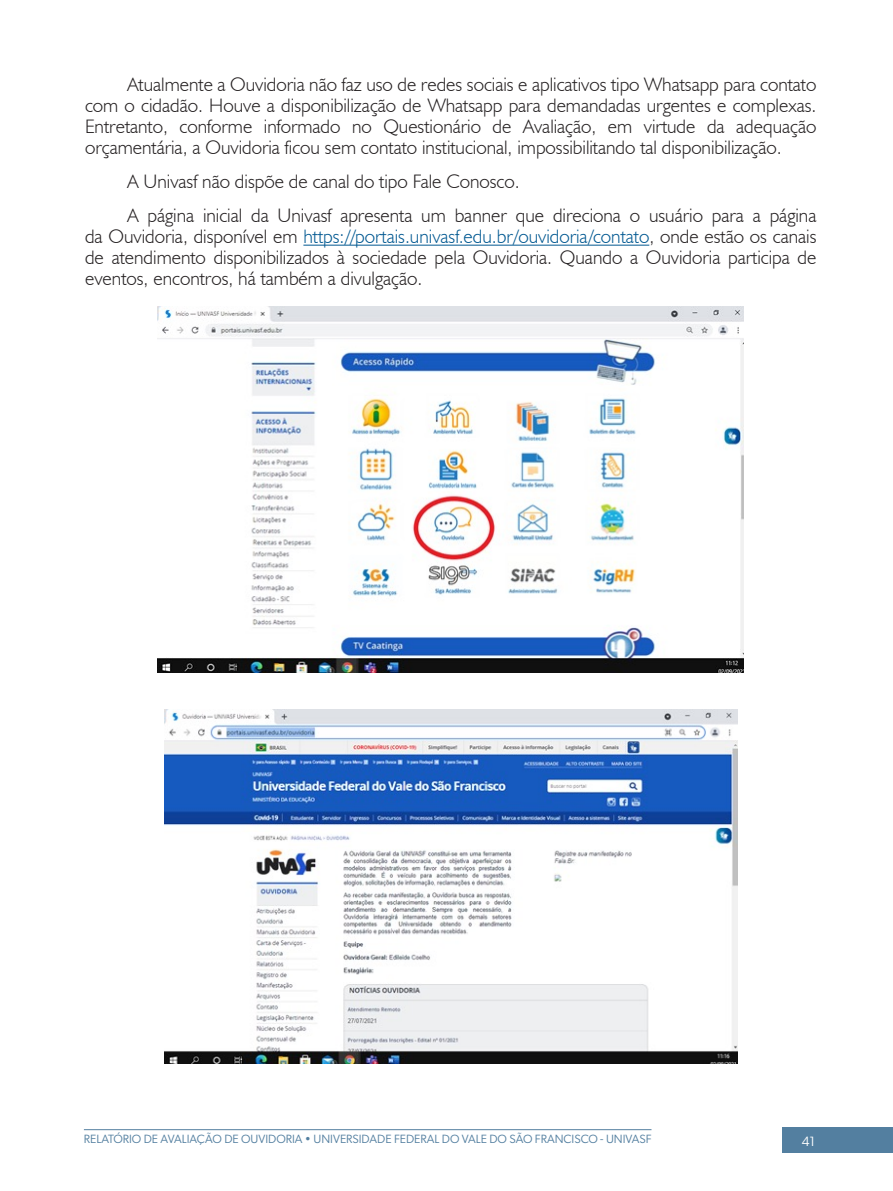
<style>
.page{position:relative;width:893px;height:1191px;background:#fff}
.page>*{position:absolute;margin:0;border:0;box-sizing:border-box;transform-origin:0 0}
._07__TEXTO_CORRENTE{font:300 19.5px/21px "Humanist 521 BT";color:#231f20;text-align:justify}
.t1{font:13.5px "Gibson";color:#fff}
.t2{font:12px "Gibson";color:#537fa0}
.s1{color:#005891}
</style>
<div class="page">
<hr style="left:84px;top:1129px;width:567px;height:1px;background:#537fa0">
<div style="left:782px;top:1127px;width:111px;height:25px;background:#537fa0"></div>
<hr style="left:303px;top:245px;width:346px;height:1px;background:#005891">
<img style="left:164px;top:709px;width:573px;height:354px">
<img style="left:158px;top:306px;width:585px;height:366px">
<p class="_07__TEXTO_CORRENTE" style="left:85px;top:74px;width:733px;text-indent:43px">Atualmente a Ouvidoria não faz uso de redes sociais e aplicativos tipo Whatsapp para contato com o cidadão. Houve a disponibilização de Whatsapp para demandadas urgentes e complexas.<br>Entretanto, conforme informado no Questionário de Avaliação, em virtude da adequação orçamentária, a Ouvidoria ficou sem contato institucional, impossibilitando tal disponibilização.</p>
<p class="_07__TEXTO_CORRENTE" style="left:128px;top:171px;width:394px">A Univasf não dispõe de canal do tipo Fale Conosco.</p>
<p class="_07__TEXTO_CORRENTE" style="left:85px;top:204px;width:733px;text-indent:43px">A página inicial da Univasf apresenta um banner que direciona o usuário para a página da Ouvidoria, disponível em <span class="s1">https://portais.univasf.edu.br/ouvidoria/contato</span>, onde estão os canais de atendimento disponibilizados à sociedade pela Ouvidoria. Quando a Ouvidoria participa de eventos, encontros, há também a divulgação.</p>
<p class="t2" style="left:84px;top:1131px;width:569px">RELATÓRIO DE AVALIAÇÃO DE OUVIDORIA • UNIVERSIDADE FEDERAL DO VALE DO SÃO FRANCISCO - UNIVASF</p>
<p class="t1" style="left:802px;top:1132px;width:15px">41</p>
</div>
